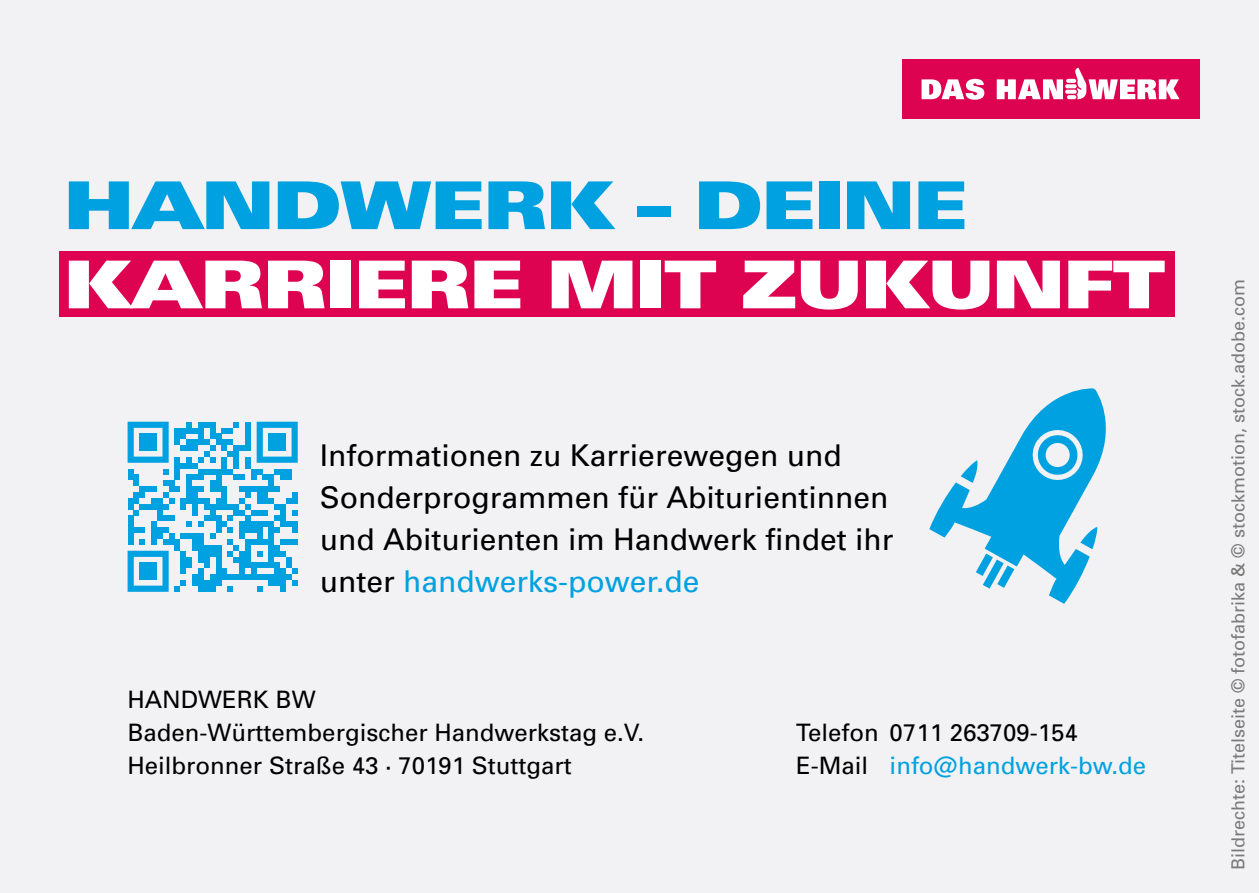
<style>
.page{position:relative;width:1259px;height:893px;background:#f2f1f3}
.page>*{position:absolute;margin:0;border:0;box-sizing:border-box;transform-origin:0 0}
.t1{font:900 expanded 66px "Univers";letter-spacing:-.04em;color:#fff}
.t2{font:900 expanded 66px "Univers";letter-spacing:-.04em;color:#00a1e0}
.t3{font:30px/42px "Univers";color:#000}
.t4{font:24px/33px "Univers";color:#000}
.t5{font:18px "Univers";color:#7c7b7b}
.s1{color:#00a1e0}
</style>
<div class="page">
<div style="left:901px;top:60px;width:298px;height:59px;background:#de0351"></div>
<svg style="left:921px;top:79px;width:63px;height:21px"></svg>
<svg style="left:996px;top:68px;width:183px;height:31px"></svg>
<div style="left:60px;top:251px;width:1114px;height:66px;background:#de0351"></div>
<svg style="left:929px;top:388px;width:177px;height:216px"></svg>
<svg style="left:128px;top:422px;width:170px;height:170px"></svg>
<div style="left:139px;top:433px;width:18px;height:18px;background:#00a1e0"></div>
<div style="left:268px;top:433px;width:18px;height:18px;background:#00a1e0"></div>
<div style="left:139px;top:562px;width:18px;height:18px;background:#00a1e0"></div>
<h1 class="t2" style="left:63px;top:166px;width:906px">HANDWERK – DEINE</h1>
<h1 class="t1" style="left:63px;top:245px;width:1104px">KARRIERE MIT ZUKUNFT</h1>
<p class="t3" style="left:320px;top:434px;width:575px">Informationen zu Karrierewegen und Sonderprogrammen für Abiturientinnen und Abiturienten im Handwerk findet ihr unter <span class="s1">handwerks-power.de</span></p>
<p class="t4" style="left:128px;top:682px;width:518px">HANDWERK BW<br>Baden-Württembergischer Handwerkstag e.V.<br>Heilbronner Straße 43 · 70191 Stuttgart</p>
<p class="t4" style="left:796px;top:715px;width:351px">Telefon 0711 263709-154<br>E-Mail <span class="s1">info@handwerk-bw.de</span></p>
<p class="t5" style="left:1227px;top:870px;width:592px;rotate:-90deg">Bildrechte: Titelseite © fotofabrika &amp; © stockmotion, stock.adobe.com</p>
</div>
